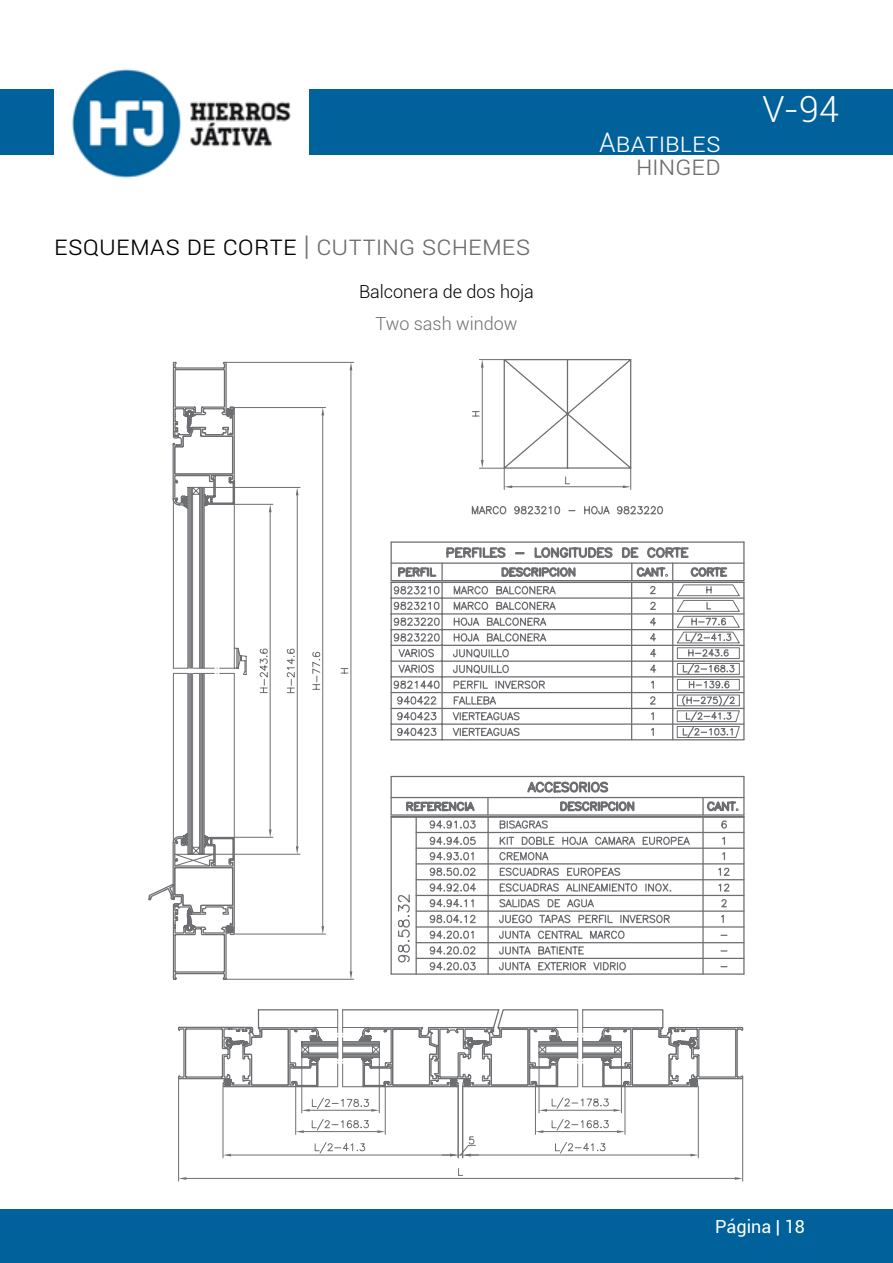
<style>
.page{position:relative;width:893px;height:1263px;background:#fff}
.page>*{position:absolute;margin:0;border:0;box-sizing:border-box;transform-origin:0 0}
.t1{font:300 36px "Roboto";color:#fff}
.t2{font:300 27px "Roboto";color:#000}
.t3{font:300 27px "Roboto";color:#fff}
.t4{font:300 27px "Roboto";color:#6d6e71}
.t5{font:300 18px "Roboto";color:#000}
.t6{font:300 18px "Roboto";color:#6d6e71}
.t7{font:18px "Roboto";color:#fff}
.s1{color:#6d6e71}
</style>
<div class="page">
<div style="left:0;top:89px;width:893px;height:66px;background:#00619b"></div>
<div style="left:0;top:1209px;width:893px;height:54px;background:#00619b"></div>
<img style="left:54px;top:69px;width:254px;height:109px">
<hr style="left:743px;top:582px;width:2px;height:158px;background:#6d6e71">
<hr style="left:743px;top:777px;width:2px;height:38px;background:#6d6e71">
<hr style="left:743px;top:817px;width:2px;height:157px;background:#6d6e71">
<hr style="left:178px;top:1079px;width:1px;height:102px;background:#6d6e71">
<hr style="left:742px;top:1079px;width:1px;height:102px;background:#6d6e71">
<svg style="left:171px;top:359px;width:573px;height:821px"></svg>
<p class="t2" style="left:54px;top:227px;width:478px">Esquemas de corte <span class="s1">| Cutting schemes</span></p>
<p class="t5" style="left:359px;top:279px;width:176px">Balconera de dos hoja</p>
<p class="t6" style="left:375px;top:311px;width:144px">Two sash window</p>
<p class="t3" style="left:599px;top:124px;width:123px">Abatibles</p>
<p class="t4" style="left:636px;top:147px;width:86px">Hinged</p>
<h1 class="t1" style="left:762px;top:84px;width:78px">V-94</h1>
<p class="t7" style="left:715px;top:1214px;width:91px">Página | 18</p>
</div>
